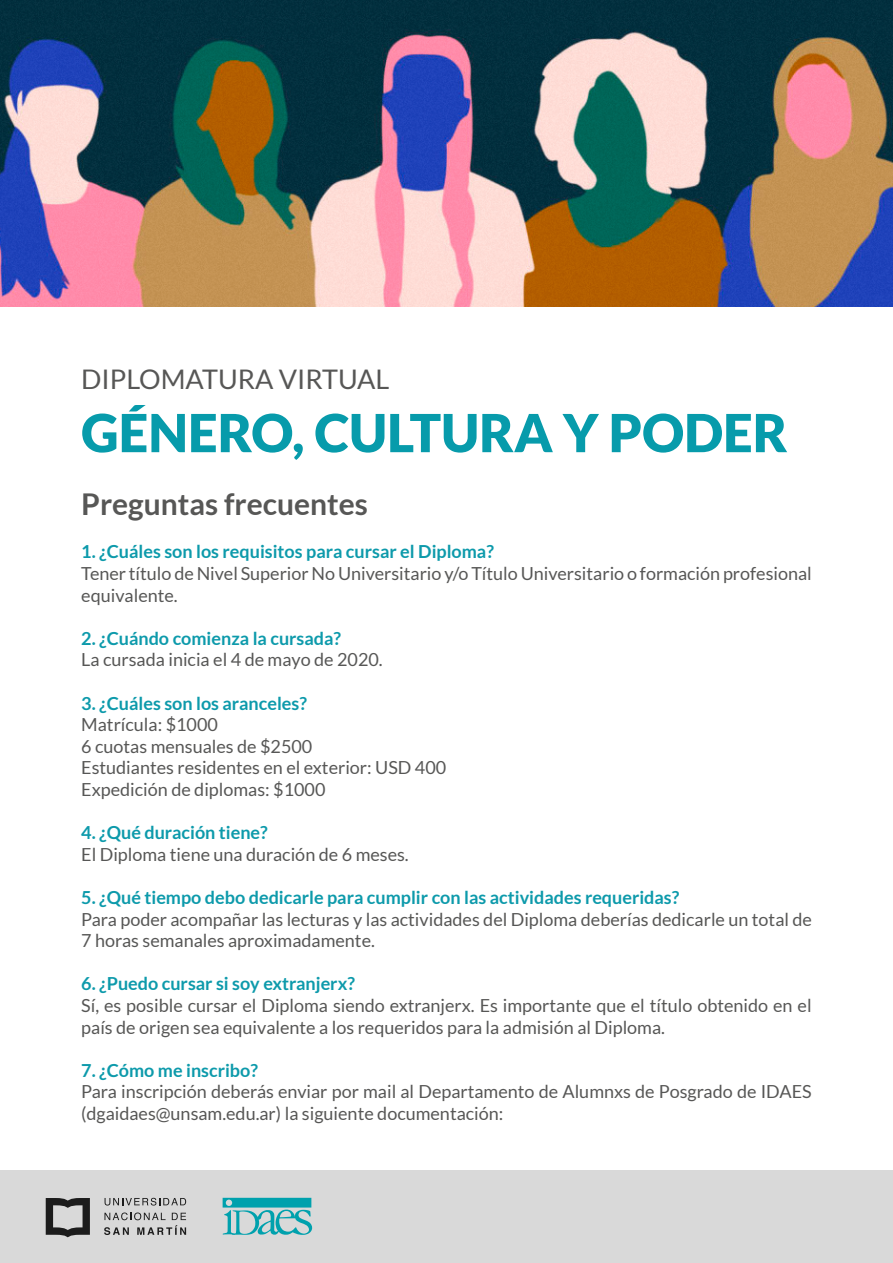
<style>
.page{position:relative;width:893px;height:1263px;background:#fff}
.page>*{position:absolute;margin:0;border:0;box-sizing:border-box;transform-origin:0 0}
.t1{font:900 52.5px "Lato";color:#079bab}
.t2{font:700 30px "Lato";color:#575756}
.t3{font:27px "Lato";color:#575756}
.t4{font:18px/21.6px "Lato";color:#575756}
.t5{font:700 18px "Lato";color:#0d9aab}
</style>
<div class="page">
<img style="left:0;top:0;width:893px;height:306px">
<div style="left:0;top:1171px;width:893px;height:92px;background:#d9d9d9"></div>
<svg style="left:223px;top:1198px;width:89px;height:37px"></svg>
<svg style="left:46px;top:1198px;width:44px;height:39px"></svg>
<svg style="left:105px;top:1198px;width:81px;height:7px"></svg>
<svg style="left:104px;top:1212px;width:82px;height:23px"></svg>
<h3 class="t3" style="left:81px;top:364px;width:309px">DIPLOMATURA VIRTUAL</h3>
<h1 class="t1" style="left:81px;top:402px;width:708px">GÉNERO, CULTURA Y PODER</h1>
<h2 class="t2" style="left:81px;top:487px;width:288px">Preguntas frecuentes</h2>
<p class="t5" style="left:81px;top:541px;width:414px">1. ¿Cuáles son los requisitos para cursar el Diploma?</p>
<p class="t4" style="left:81px;top:563px;width:732px">Tener título de Nivel Superior No Universitario y/o Título Universitario o formación profesional equivalente.</p>
<p class="t5" style="left:81px;top:628px;width:261px">2. ¿Cuándo comienza la cursada?</p>
<p class="t4" style="left:81px;top:649px;width:303px">La cursada inicia el 4 de mayo de 2020.</p>
<p class="t5" style="left:81px;top:693px;width:227px">3. ¿Cuáles son los aranceles?</p>
<p class="t4" style="left:81px;top:714px;width:366px">Matrícula: $1000<br>6 cuotas mensuales de $2500<br>Estudiantes residentes en el exterior: USD 400<br>Expedición de diplomas: $1000</p>
<p class="t5" style="left:81px;top:822px;width:188px">4. ¿Qué duración tiene?</p>
<p class="t4" style="left:81px;top:843px;width:329px">El Diploma tiene una duración de 6 meses.</p>
<p class="t5" style="left:81px;top:887px;width:600px">5. ¿Qué tiempo debo dedicarle para cumplir con las actividades requeridas?</p>
<p class="t4" style="left:81px;top:908px;width:732px">Para poder acompañar las lecturas y las actividades del Diploma deberías dedicarle un total de<br>7 horas semanales aproximadamente.</p>
<p class="t5" style="left:81px;top:973px;width:275px">6. ¿Puedo cursar si soy extranjerx?</p>
<p class="t4" style="left:81px;top:995px;width:732px">Sí, es posible cursar el Diploma siendo extranjerx. Es importante que el título obtenido en el país de origen sea equivalente a los requeridos para la admisión al Diploma.</p>
<p class="t5" style="left:81px;top:1060px;width:178px">7. ¿Cómo me inscribo?</p>
<p class="t4" style="left:81px;top:1081px;width:732px">Para inscripción deberás enviar por mail al Departamento de Alumnxs de Posgrado de IDAES (dgaidaes@unsam.edu.ar) la siguiente documentación:</p>
</div>
